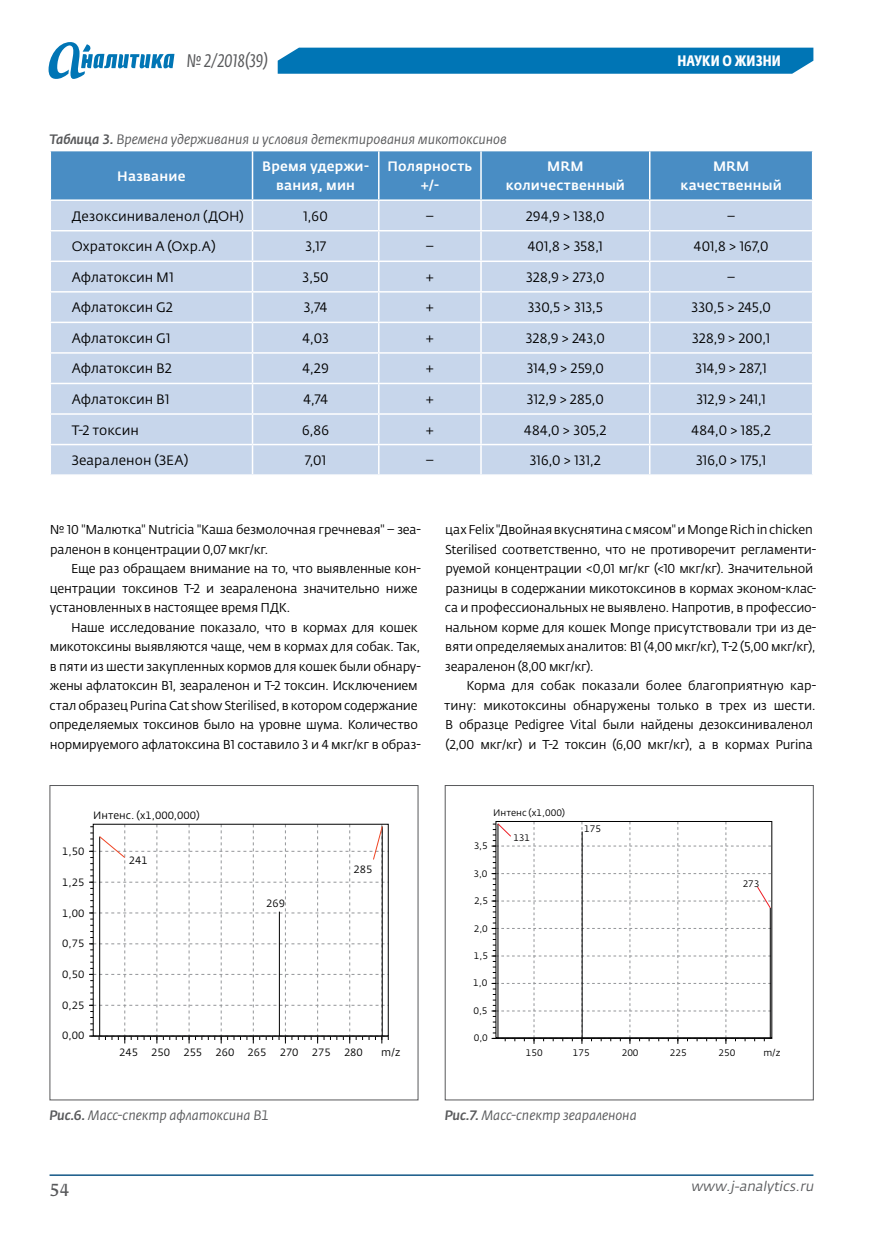
<style>
.page{position:relative;width:881px;height:1234px;background:#fff}
.page>*{position:absolute;margin:0;border:0;box-sizing:border-box;transform-origin:0 0}
.t1{font:italic 18px "Fedra Sans Cond Pro";letter-spacing:.01em;color:#58595b}
.t2{font:16.5px "Fedra Serif B Pro";color:#58595b}
.t3{font:700 15px "Fedra Sans Cond Pro";letter-spacing:.01em;color:#fff}
.t4{font:13.5px "Fedra Sans Pro";letter-spacing:.005em;color:#000}
.t5{font:500 13.5px/19px "Fedra Sans Pro";letter-spacing:.01em;color:#fff;text-align:center}
.t6{font:italic 13.5px "Fedra Sans Alt Pro";letter-spacing:-.005em;color:#58595b}
.t7{font:italic 13.5px "Fedra Sans Pro";letter-spacing:-.005em;color:#58595b}
.t8{font:italic 13.5px "Fedra Sans Pro";color:#58595b}
.t9{font:12.75px/19.5px "Fedra Sans Pro";letter-spacing:-.015em;color:#000}
.t10{font:10.5px "Fedra Sans Pro";color:#000}
.t11{font:9.3px "Fedra Sans Pro";color:#000}
.s1{font-weight:500}
</style>
<div class="page">
<hr style="left:50px;top:1174px;width:763px;height:1px;background:#145887">
<div style="left:277px;top:48px;width:536px;height:26px;background:#0075b5"></div>
<svg style="left:49px;top:42px;width:125px;height:37px"></svg>
<svg style="left:50px;top:151px;width:762px;height:323px;background:#b7cde6"></svg>
<hr style="left:811px;top:445px;width:2px;height:29px;background:#fff">
<hr style="left:50px;top:151px;width:1px;height:48px;background:#fff">
<hr style="left:811px;top:151px;width:2px;height:48px;background:#fff">
<hr style="left:50px;top:199px;width:202px;height:2px;background:#fff">
<hr style="left:252px;top:199px;width:126px;height:2px;background:#fff">
<hr style="left:378px;top:199px;width:103px;height:2px;background:#fff">
<hr style="left:481px;top:199px;width:168px;height:2px;background:#fff">
<hr style="left:649px;top:199px;width:164px;height:2px;background:#fff">
<svg style="left:89px;top:824px;width:300px;height:219px"></svg>
<svg style="left:491px;top:821px;width:281px;height:222px"></svg>
<div style="left:495px;top:821px;width:276px;height:216px;border:1px solid #000"></div>
<div style="left:444px;top:785px;width:369px;height:315px;border:1px solid #58595b"></div>
<h1 class="t1" style="left:187px;top:50px;width:83px">№ 2/2018(39)</h1>
<p class="t3" style="left:677px;top:51px;width:105px">Науки о жизни</p>
<p class="t6" style="left:50px;top:131px;width:458px"><span class="s1">Таблица 3.</span> Времена удерживания и условия детектирования микотоксинов</p>
<p class="t5" style="left:117px;top:166px;width:70px">Название</p>
<p class="t5" style="left:262px;top:157px;width:108px">Время удержи&shy;вания, мин</p>
<p class="t5" style="left:387px;top:157px;width:86px">Полярность +/-</p>
<p class="t5" style="left:505px;top:157px;width:121px">MRM количественный</p>
<p class="t5" style="left:680px;top:157px;width:103px">MRM качественный</p>
<p class="t4" style="left:72px;top:207px;width:148px">Дезоксиниваленол (ДОН</p>
<p class="t4" style="left:239px;top:207px;width:6px">)</p>
<p class="t4" style="left:303px;top:207px;width:26px">1,60</p>
<p class="t4" style="left:425px;top:207px;width:10px">–</p>
<p class="t4" style="left:526px;top:207px;width:80px">294,9 &gt; 138,0</p>
<p class="t4" style="left:726px;top:207px;width:10px">–</p>
<p class="t4" style="left:72px;top:238px;width:145px">Охратоксин А (Охр.А)</p>
<p class="t4" style="left:305px;top:238px;width:22px">3,17</p>
<p class="t4" style="left:425px;top:238px;width:10px">–</p>
<p class="t4" style="left:527px;top:238px;width:77px">401,8 &gt; 358,1</p>
<p class="t4" style="left:693px;top:238px;width:76px">401,8 &gt; 167,0</p>
<p class="t4" style="left:72px;top:268px;width:103px">Афлатоксин М1</p>
<p class="t4" style="left:302px;top:268px;width:28px">3,50</p>
<p class="t4" style="left:425px;top:268px;width:10px">+</p>
<p class="t4" style="left:526px;top:268px;width:80px">328,9 &gt; 273,0</p>
<p class="t4" style="left:726px;top:268px;width:10px">–</p>
<p class="t4" style="left:72px;top:299px;width:103px">Афлатоксин G2</p>
<p class="t4" style="left:304px;top:299px;width:25px">3,74</p>
<p class="t4" style="left:425px;top:299px;width:10px">+</p>
<p class="t4" style="left:527px;top:299px;width:77px">330,5 &gt; 313,5</p>
<p class="t4" style="left:691px;top:299px;width:81px">330,5 &gt; 245,0</p>
<p class="t4" style="left:72px;top:330px;width:100px">Афлатоксин G1</p>
<p class="t4" style="left:302px;top:330px;width:28px">4,03</p>
<p class="t4" style="left:425px;top:330px;width:10px">+</p>
<p class="t4" style="left:525px;top:330px;width:81px">328,9 &gt; 243,0</p>
<p class="t4" style="left:692px;top:330px;width:79px">328,9 &gt; 200,1</p>
<p class="t4" style="left:72px;top:360px;width:102px">Афлатоксин B2</p>
<p class="t4" style="left:302px;top:360px;width:28px">4,29</p>
<p class="t4" style="left:425px;top:360px;width:10px">+</p>
<p class="t4" style="left:526px;top:360px;width:79px">314,9 &gt; 259,0</p>
<p class="t4" style="left:695px;top:360px;width:73px">314,9 &gt; 287,1</p>
<p class="t4" style="left:72px;top:391px;width:99px">Афлатоксин B1</p>
<p class="t4" style="left:303px;top:391px;width:26px">4,74</p>
<p class="t4" style="left:425px;top:391px;width:10px">+</p>
<p class="t4" style="left:526px;top:391px;width:78px">312,9 &gt; 285,0</p>
<p class="t4" style="left:696px;top:391px;width:71px">312,9 &gt; 241,1</p>
<p class="t4" style="left:72px;top:421px;width:69px">Т-2 токсин</p>
<p class="t4" style="left:302px;top:421px;width:28px">6,86</p>
<p class="t4" style="left:425px;top:421px;width:10px">+</p>
<p class="t4" style="left:524px;top:421px;width:84px">484,0 &gt; 305,2</p>
<p class="t4" style="left:691px;top:421px;width:81px">484,0 &gt; 185,2</p>
<p class="t4" style="left:72px;top:452px;width:118px">Зеараленон (ЗЕА)</p>
<p class="t4" style="left:305px;top:452px;width:23px">7,01</p>
<p class="t4" style="left:425px;top:452px;width:10px">–</p>
<p class="t4" style="left:529px;top:452px;width:73px">316,0 &gt; 131,2</p>
<p class="t4" style="left:695px;top:452px;width:72px">316,0 &gt; 175,1</p>
<p class="t9" style="left:50px;top:520px;width:372px">№ 10 "Малютка" Nutricia "Каша безмолочная гречневая" – зеа&shy;раленон в концентрации 0,07 мкг/кг.</p>
<p class="t9" style="left:50px;top:559px;width:372px;text-indent:21px">Еще раз обращаем внимание на то, что выявленные кон&shy;центрации токсинов Т-2 и зеараленона значительно ниже установленных в настоящее время ПДК</p>
<p class="t9" style="left:286px;top:598px;width:5px">.</p>
<p class="t9" style="left:71px;top:617px;width:348px">Наше исследование показало, что в кормах для кошек</p>
<p class="t9" style="left:50px;top:637px;width:372px">микотоксины выявляются чаще, чем в кормах для собак. Так,</p>
<p class="t9" style="left:50px;top:656px;width:372px">в пяти из шести закупленных кормов для кошек были обнару-</p>
<p class="t9" style="left:50px;top:676px;width:369px">жены афлатоксин В1, зеараленон и Т-2 токсин. Исключением</p>
<p class="t9" style="left:49px;top:695px;width:369px">стал образец Purina Cat show Sterilised, в котором содержание</p>
<p class="t9" style="left:49px;top:715px;width:370px">определяемых токсинов было на уровне шума. Количество</p>
<p class="t9" style="left:50px;top:734px;width:372px">нормируемого афлатоксина В1 составило 3 и 4 мкг/кг в образ-</p>
<p class="t9" style="left:444px;top:520px;width:373px">цах Felix "Двойная вкуснятина с мясом" и Monge Rich in chicken Sterilised соответственно, что не противоречит регламенти&shy;руемой концентрации &lt;0,01 мг/кг (&lt;10 мкг/кг). Значительной разницы в содержании микотоксинов в кормах эконом-клас&shy;са и профессиональных не выявлено. Напротив, в профессио&shy;нальном корме для кошек Monge присутствовали три из де&shy;вяти определяемых аналитов: В1 (4,00 мкг/кг), Т-2 (5,00 мкг/кг), зеараленон (8,00 мкг/кг).</p>
<p class="t9" style="left:444px;top:676px;width:373px;text-indent:22px">Корма для собак показали более благоприятную кар&shy;тину: микотоксины обнаружены только в трех из шести.<br>В образце Pedigree Vital были найдены дезоксиниваленол (2,00 мкг/кг) и Т-2 токсин (6,00 мкг/кг), а в кормах Purina</p>
<p class="t10" style="left:93px;top:808px;width:108px">Интенс. (x1,000,000)</p>
<p class="t11" style="left:493px;top:806px;width:73px">Интенс (x1,000)</p>
<p class="t10" style="left:62px;top:845px;width:24px">1,50</p>
<p class="t10" style="left:62px;top:875px;width:24px">1,25</p>
<p class="t10" style="left:62px;top:906px;width:24px">1,00</p>
<p class="t10" style="left:62px;top:936px;width:24px">0,75</p>
<p class="t10" style="left:62px;top:967px;width:24px">0,50</p>
<p class="t10" style="left:62px;top:998px;width:24px">0,25</p>
<p class="t10" style="left:62px;top:1028px;width:24px">0,00</p>
<p class="t10" style="left:129px;top:853px;width:20px">241</p>
<p class="t10" style="left:266px;top:896px;width:20px">269</p>
<p class="t10" style="left:353px;top:862px;width:20px">285</p>
<p class="t11" style="left:473px;top:839px;width:16px">3,5</p>
<p class="t11" style="left:473px;top:867px;width:16px">3,0</p>
<p class="t11" style="left:474px;top:894px;width:16px">2,5</p>
<p class="t11" style="left:473px;top:922px;width:16px">2,0</p>
<p class="t11" style="left:473px;top:949px;width:16px">1,5</p>
<p class="t11" style="left:473px;top:977px;width:16px">1,0</p>
<p class="t11" style="left:473px;top:1004px;width:16px">0,5</p>
<p class="t11" style="left:473px;top:1032px;width:16px">0,0</p>
<p class="t11" style="left:513px;top:831px;width:18px">131</p>
<p class="t11" style="left:584px;top:823px;width:18px">175</p>
<p class="t11" style="left:742px;top:877px;width:18px">273</p>
<p class="t10" style="left:119px;top:1045px;width:20px">245</p>
<p class="t10" style="left:151px;top:1045px;width:20px">250</p>
<p class="t10" style="left:183px;top:1045px;width:20px">255</p>
<p class="t10" style="left:215px;top:1045px;width:20px">260</p>
<p class="t10" style="left:247px;top:1045px;width:20px">265</p>
<p class="t10" style="left:279px;top:1045px;width:20px">270</p>
<p class="t10" style="left:312px;top:1045px;width:20px">275</p>
<p class="t10" style="left:344px;top:1045px;width:20px">280</p>
<p class="t10" style="left:381px;top:1045px;width:21px">m/z</p>
<p class="t11" style="left:525px;top:1046px;width:18px">150</p>
<p class="t11" style="left:572px;top:1046px;width:18px">175</p>
<p class="t11" style="left:621px;top:1046px;width:18px">200</p>
<p class="t11" style="left:669px;top:1046px;width:18px">225</p>
<p class="t11" style="left:718px;top:1046px;width:18px">250</p>
<p class="t11" style="left:763px;top:1046px;width:19px">m/z</p>
<p class="t7" style="left:49px;top:1106px;width:221px"><span class="s1">Рис.6.</span> Масс-спектр афлатоксина В1</p>
<p class="t7" style="left:444px;top:1106px;width:193px"><span class="s1">Рис.7.</span> Масс-спектр зеараленона</p>
<p class="t2" style="left:50px;top:1179px;width:21px">54</p>
<p class="t8" style="left:690px;top:1177px;width:127px">www.j-analytics.ru</p>
</div>
